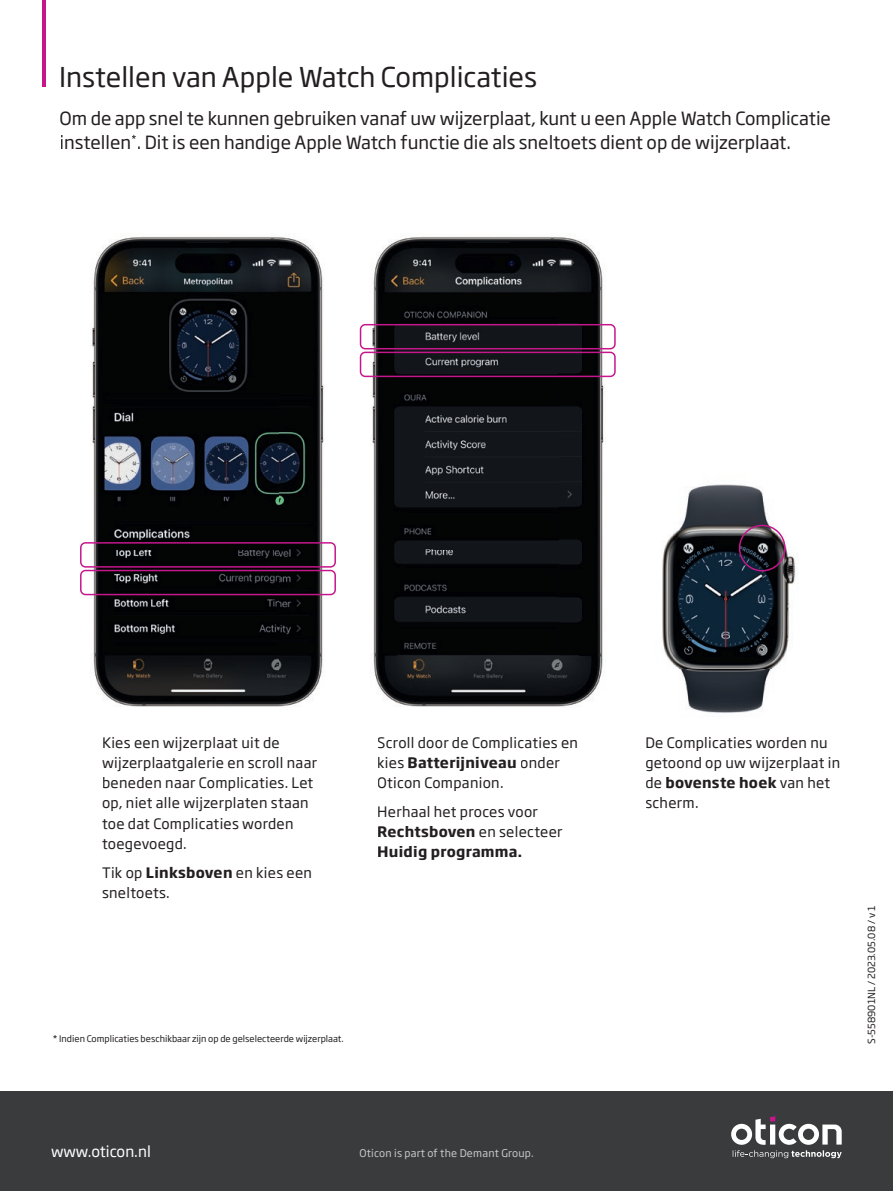
<style>
.page{position:relative;width:893px;height:1191px;background:#fff}
.page>*{position:absolute;margin:0;border:0;box-sizing:border-box;transform-origin:0 0}
.t1{font:27px "Soho Gothic Pro";color:#231f20}
.t2{font:18px/24px "Soho Gothic Pro";color:#231f20}
.t3{font:15px "Soho Gothic Pro";color:#fff}
.t4{font:14.25px/20.2px "Soho Gothic Pro";letter-spacing:.02em;color:#231f20}
.t5{font:10.5px "Soho Gothic Pro";letter-spacing:.02em;color:#c7c8ca}
.t6{font:9.75px "Soho Gothic Pro";color:#231f20}
.t7{font:9px "Soho Gothic Pro";color:#231f20}
.s1{font-weight:700}
</style>
<div class="page">
<img style="left:90px;top:236px;width:235px;height:471px">
<img style="left:371px;top:236px;width:234px;height:471px">
<img style="left:662px;top:484px;width:134px;height:229px">
<div style="left:0;top:1091px;width:893px;height:100px;background:#3a3b3c"></div>
<svg style="left:731px;top:1116px;width:111px;height:28px"></svg>
<svg style="left:733px;top:1150px;width:109px;height:8px"></svg>
<svg style="left:80px;top:542px;width:256px;height:53px;background:#372433"></svg>
<svg style="left:360px;top:324px;width:256px;height:53px;background:#3f2d3d"></svg>
<svg style="left:739px;top:525px;width:47px;height:46px;background:#483c4a"></svg>
<hr style="left:43px;top:0;width:3px;height:66px;background:#c5168c">
<hr style="left:43px;top:66px;width:3px;height:21px;background:#c5168c">
<h1 class="t1" style="left:59px;top:56px;width:480px">Instellen van Apple Watch Complicaties</h1>
<p class="t2" style="left:60px;top:105px;width:773px">Om de app snel te kunnen gebruiken vanaf uw wijzerplaat, kunt u een Apple Watch Complicatie instellen<sup>*</sup>. Dit is een handige Apple Watch functie die als sneltoets dient op de wijzerplaat.</p>
<p class="t4" style="left:102px;top:731px;width:217px">Kies een wijzerplaat uit de wijzerplaatgalerie en scroll naar beneden naar Complicaties. Let op, niet alle wijzerplaten staan toe dat Complicaties worden toegevoegd.</p>
<p class="t4" style="left:102px;top:861px;width:212px">Tik op <span class="s1">Linksboven</span> en kies een sneltoets.</p>
<p class="t4" style="left:377px;top:731px;width:202px">Scroll door de Complicaties en kies <span class="s1">Batterijniveau</span> onder<br>Oticon Companion.</p>
<p class="t4" style="left:377px;top:800px;width:187px">Herhaal het proces voor<br><span class="s1">Rechtsboven</span> en selecteer<br><span class="s1">Huidig programma.</span></p>
<p class="t7" style="left:53px;top:1031px;width:293px">* Indien Complicaties beschikbaar zijn op de gelselecteerde wijzerplaat.</p>
<p class="t3" style="left:51px;top:1139px;width:101px">www.oticon.nl</p>
<p class="t5" style="left:359px;top:1145px;width:176px">Oticon is part of the Demant Group.</p>
<p class="t4" style="left:645px;top:731px;width:196px">De Complicaties worden nu getoond op uw wijzerplaat in de <span class="s1">bovenste hoek</span> van het scherm.</p>
<p class="t6" style="left:864px;top:1044px;width:140px;rotate:-90deg">S-558901NL / 2023.05.08 / v 1</p>
</div>
